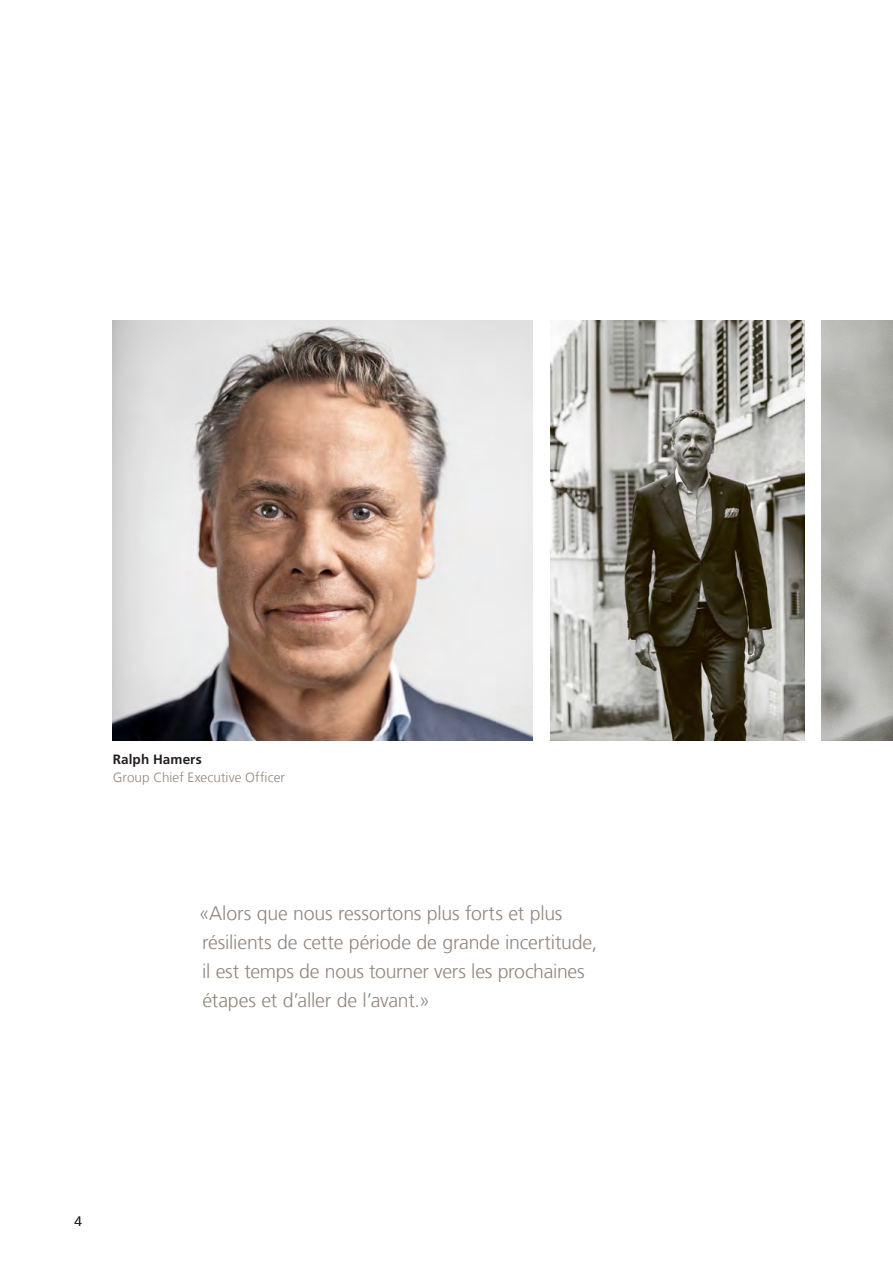
<style>
.page{position:relative;width:893px;height:1263px;background:#fff}
.page>*{position:absolute;margin:0;border:0;box-sizing:border-box;transform-origin:0 0}
.t1{font:300 19.5px/29.2px "Frutiger LT Com";letter-spacing:-.01em;color:#92857b}
.GEB_caption_-_positi{font:300 13.5px "Frutiger LT Com";color:#92857b}
.GEB_caption_-_name{font:700 13.5px "Frutiger LT Com";letter-spacing:.01em;color:#231f20}
.t2{font:300 13.5px "Frutiger LT Com";color:#231f20}
</style>
<div class="page">
<img style="left:550px;top:321px;width:254px;height:420px">
<img style="left:822px;top:321px;width:71px;height:419px">
<img style="left:113px;top:321px;width:420px;height:420px">
<p class="GEB_caption_-_name" style="left:113px;top:751px;width:90px">Ralph Hamers</p>
<p class="GEB_caption_-_positi" style="left:113px;top:769px;width:174px">Group Chief Executive Officer</p>
<p class="t1" style="left:199px;top:898px;width:400px">«Alors que nous ressortons plus forts et plus résilients de cette période de grande incertitude, il est temps de nous tourner vers les prochaines étapes et d’aller de l’avant.»</p>
<p class="t2" style="left:74px;top:1213px;width:9px">4</p>
</div>
